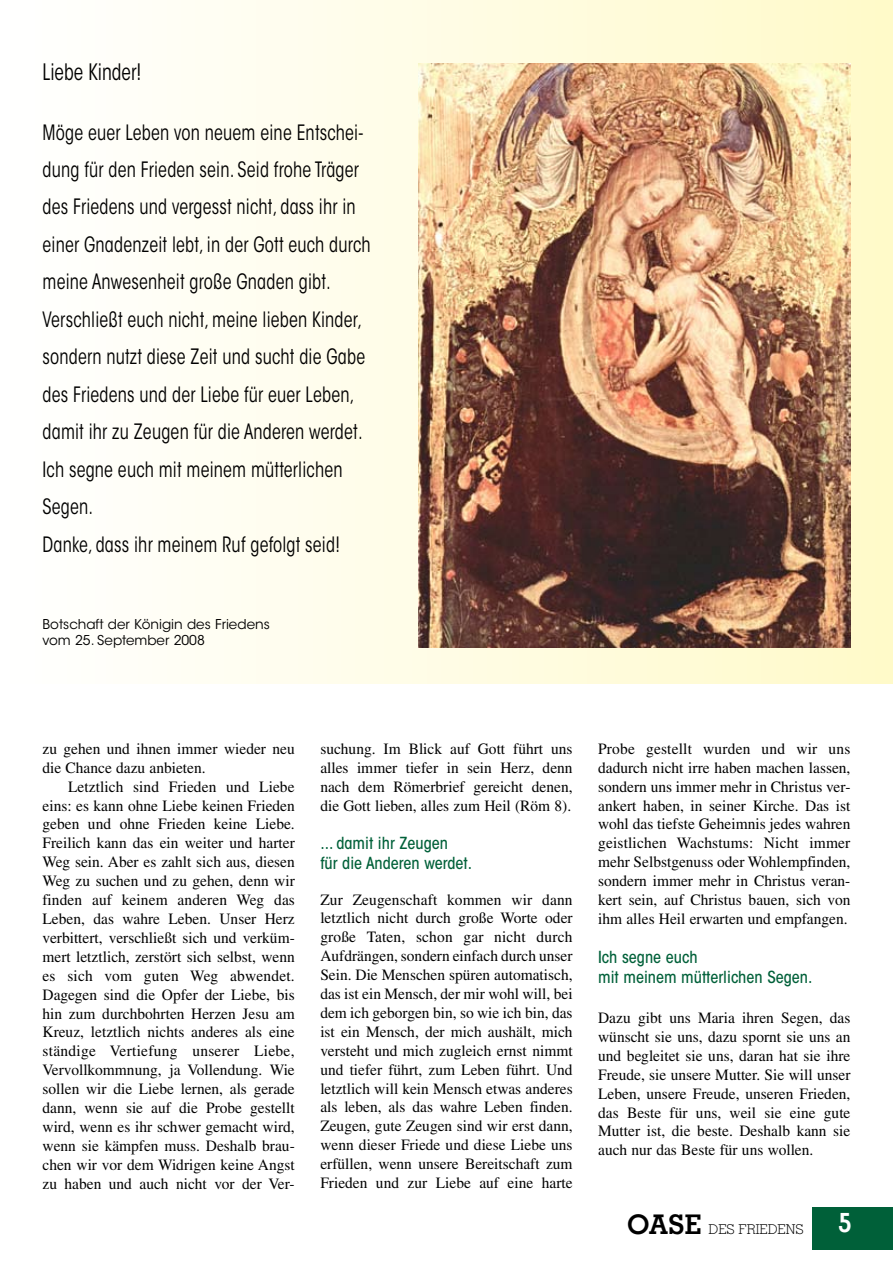
<style>
.page{position:relative;width:893px;height:1263px;background:#fff}
.page>*{position:absolute;margin:0;border:0;box-sizing:border-box;transform-origin:0 0}
.t1{font:700 27px "Memphis LT Std";color:#fff}
.t2{font:condensed 22.5px "ITC Avant Garde Std";color:#000;scale:.88 1}
.t3{font:condensed 21px/37.5px "ITC Avant Garde Std";letter-spacing:.01em;color:#000;scale:.88 1}
.t4{font:500 condensed 16.5px/19.8px "ITC Avant Garde Std";color:#006039}
.t5{font:15.75px/18.9px "Times LT Std";color:#000;text-align:justify}
.t6{font:13.5px/16.5px "ITC Avant Garde Std";color:#000}
.t7{font:300 13.5px "Memphis LT Std";color:#000}
.s1{font-weight:700;font-size:27px}
</style>
<div class="page">
<div style="left:0;top:0;width:893px;height:684px;background:linear-gradient(to right,#fff,#fff9c9)"></div>
<div style="left:813px;top:1208px;width:80px;height:42px;background:#006039"></div>
<img style="left:418px;top:64px;width:432px;height:584px">
<h2 class="t2" style="left:43px;top:59px;width:114px">Liebe Kinder!</h2>
<p class="t3" style="left:43px;top:113px;width:374px">Möge euer Leben von neuem eine Entschei&shy;dung für den Frieden sein. Seid frohe Träger des Friedens und vergesst nicht, dass ihr in einer Gnadenzeit lebt, in der Gott euch durch meine Anwesenheit große Gnaden gibt.<br>Verschließt euch nicht, meine lieben Kinder, sondern nutzt diese Zeit und sucht die Gabe des Friedens und der Liebe für euer Leben, damit ihr zu Zeugen für die Anderen werdet.<br>Ich segne euch mit meinem mütterlichen Segen.<br>Danke, dass ihr meinem Ruf gefolgt seid!</p>
<p class="t6" style="left:43px;top:616px;width:229px">Botschaft der Königin des Friedens vom 25. September 2008</p>
<p class="t5" style="left:43px;top:739px;width:254px">zu gehen und ihnen immer wieder neu die Chance dazu anbieten.</p>
<p class="t5" style="left:43px;top:777px;width:254px;text-indent:26px">Letztlich sind Frieden und Liebe eins: es kann ohne Liebe keinen Frieden geben und ohne Frieden keine Liebe.<br>Freilich kann das ein weiter und harter Weg sein. Aber es zahlt sich aus, diesen Weg zu suchen und zu gehen, denn wir finden auf keinem anderen Weg das Leben, das wahre Leben. Unser Herz verbittert, verschließt sich und verküm&shy;mert letztlich, zerstört sich selbst, wenn es sich vom guten Weg abwendet.<br>Dagegen sind die Opfer der Liebe, bis hin zum durchbohrten Herzen Jesu am Kreuz, letztlich nichts anderes als eine ständige Vertiefung unserer Liebe, Vervollkommnung, ja Vollendung. Wie sollen wir die Liebe lernen, als gerade dann, wenn sie auf die Probe gestellt wird, wenn es ihr schwer gemacht wird, wenn sie kämpfen muss. Deshalb brau&shy;chen wir vor dem Widrigen keine Angst zu haben und auch nicht vor der Ver-</p>
<p class="t5" style="left:320px;top:739px;width:254px">suchung. Im Blick auf Gott führt uns alles immer tiefer in sein Herz, denn nach dem Römerbrief gereicht denen, die Gott lieben, alles zum Heil (Röm 8).</p>
<p class="t4" style="left:320px;top:833px;width:153px">... damit ihr Zeugen<br>für die Anderen werdet.</p>
<p class="t5" style="left:320px;top:890px;width:254px">Zur Zeugenschaft kommen wir dann letztlich nicht durch große Worte oder große Taten, schon gar nicht durch Aufdrängen, sondern einfach durch unser Sein. Die Menschen spüren automatisch, das ist ein Mensch, der mir wohl will, bei dem ich geborgen bin, so wie ich bin, das ist ein Mensch, der mich aushält, mich versteht und mich zugleich ernst nimmt und tiefer führt, zum Leben führt. Und letztlich will kein Mensch etwas anderes als leben, als das wahre Leben finden.<br>Zeugen, gute Zeugen sind wir erst dann, wenn dieser Friede und diese Liebe uns erfüllen, wenn unsere Bereitschaft zum Frieden und zur Liebe auf eine harte</p>
<p class="t5" style="left:598px;top:739px;width:254px">Probe gestellt wurden und wir uns dadurch nicht irre haben machen lassen, sondern uns immer mehr in Christus ver&shy;ankert haben, in seiner Kirche. Das ist wohl das tiefste Geheimnis jedes wahren geistlichen Wachstums: Nicht immer mehr Selbstgenuss oder Wohlempfinden, sondern immer mehr in Christus veran&shy;kert sein, auf Christus bauen, sich von ihm alles Heil erwarten und empfangen.</p>
<p class="t4" style="left:598px;top:947px;width:216px">Ich segne euch<br>mit meinem mütterlichen Segen.</p>
<p class="t5" style="left:598px;top:1008px;width:254px">Dazu gibt uns Maria ihren Segen, das wünscht sie uns, dazu spornt sie uns an und begleitet sie uns, daran hat sie ihre Freude, sie unsere Mutter. Sie will unser Leben, unsere Freude, unseren Frieden, das Beste für uns, weil sie eine gute Mutter ist, die beste. Deshalb kann sie auch nur das Beste für uns wollen.</p>
<p class="t7" style="left:627px;top:1221px;width:178px"><span class="s1">OASE</span> DES FRIEDENS</p>
<h1 class="t1" style="left:838px;top:1205px;width:15px">5</h1>
</div>
